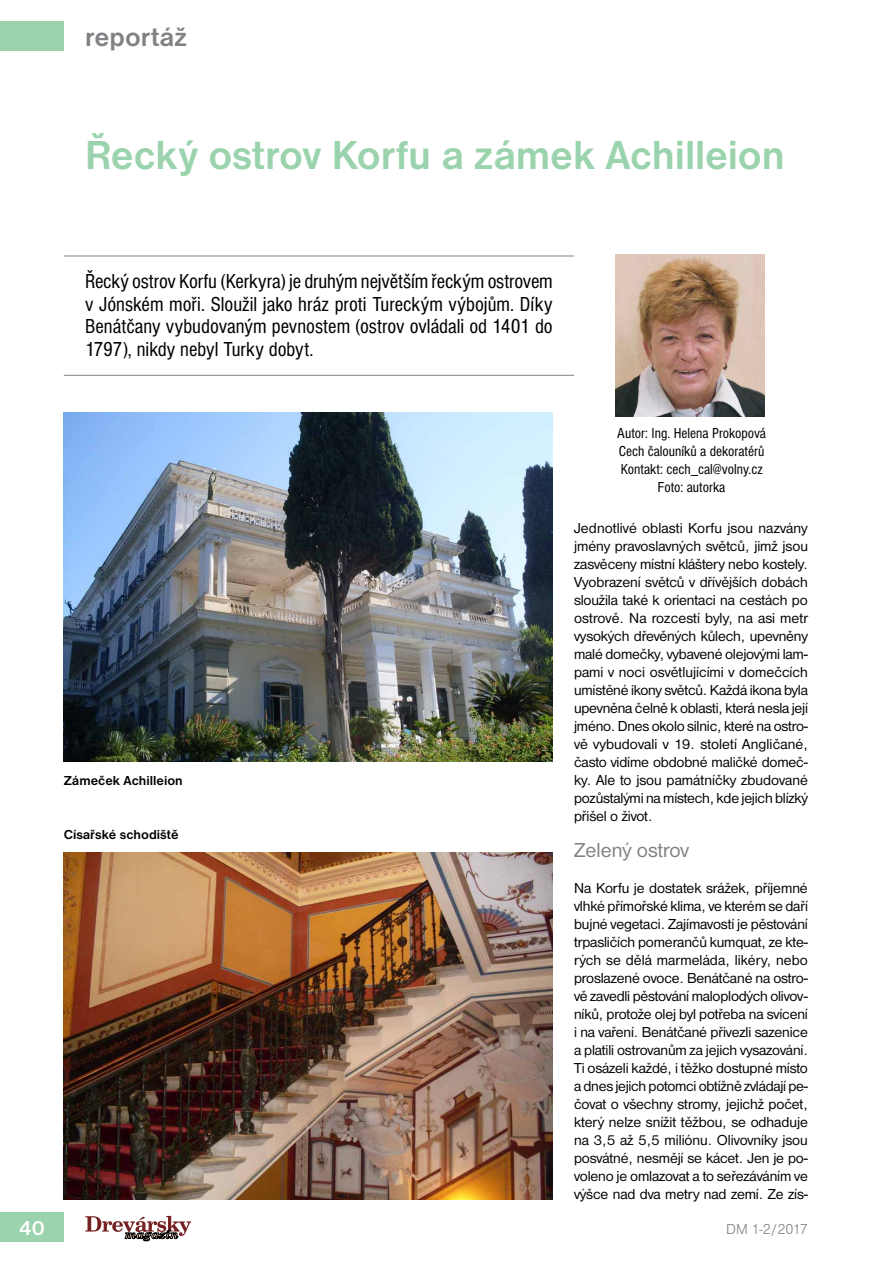
<style>
.page{position:relative;width:893px;height:1263px;background:#fff}
.page>*{position:absolute;margin:0;border:0;box-sizing:border-box;transform-origin:0 0}
.t1{font:700 42px "Nimbus San DEE";letter-spacing:-.005em;color:#9bd3ae}
.t2{font:700 27px "Nimbus San DEE";color:#808285}
.t3{font:condensed 21px/22.5px "Nimbus San DEE";color:#000;text-align:justify}
.t4{font:21px "Nimbus San DEE";color:#808285}
.t5{font:700 21px "Nimbus San DEE";color:#fff}
.t6{font:15px/18px "Nimbus San DEE";letter-spacing:-.01em;color:#000;text-align:justify}
.t7{font:condensed 15px/18px "Nimbus San DEE";color:#000;text-align:center}
.t8{font:15px "Nimbus San DEE Ligh";letter-spacing:-.02em;color:#808285}
.t9{font:700 13.5px "Nimbus San DEE";color:#000}
</style>
<div class="page">
<svg style="left:85px;top:1216px;width:106px;height:25px"></svg>
<div style="left:0;top:1212px;width:64px;height:30px;background:#9bd3ae"></div>
<div style="left:0;top:21px;width:64px;height:30px;background:#9bd3ae"></div>
<hr style="left:64px;top:256px;width:510px;height:1px;background:#808285">
<hr style="left:64px;top:375px;width:510px;height:1px;background:#808285">
<img style="left:616px;top:254px;width:149px;height:163px">
<img style="left:64px;top:412px;width:489px;height:349px">
<img style="left:64px;top:852px;width:489px;height:347px">
<h2 class="t2" style="left:85px;top:22px;width:103px">reportáž</h2>
<h1 class="t1" style="left:85px;top:132px;width:701px">Řecký ostrov Korfu a zámek Achilleion</h1>
<h3 class="t3" style="left:85px;top:271px;width:469px">Řecký ostrov Korfu (Kerkyra) je druhým největším řeckým ostrovem v Jónském moři. Sloužil jako hráz proti Tureckým výbojům. Díky Benátčany vybudovaným pevnostem (ostrov ovládali od 1401 do 1797), nikdy nebyl Turky dobyt.</h3>
<p class="t9" style="left:64px;top:773px;width:121px">Zámeček Achilleion</p>
<p class="t9" style="left:64px;top:827px;width:116px">Císařské schodiště</p>
<p class="t7" style="left:617px;top:424px;width:150px">Autor: Ing. Helena Prokopová<br>Cech čalouníků a dekoratérů<br>Kontakt: cech_cal@volny.cz<br>Foto: autorka</p>
<p class="t6" style="left:574px;top:519px;width:235px">Jednotlivé oblasti Korfu jsou nazvány jmény pravoslavných světců, jimž jsou zasvěceny místní kláštery nebo kostely.<br>Vyobrazení světců v dřívějších dobách sloužila také k orientaci na cestách po ostrově. Na rozcestí byly, na asi metr vysokých dřevěných kůlech, upevněny malé domečky, vybavené olejovými lam&shy;pami v noci osvětlujícími v domečcích umístěné ikony světců. Každá ikona byla upevněna čelně k oblasti, která nesla její jméno. Dnes okolo silnic, které na ostro&shy;vě vybudovali v 19. století Angličané, často vidíme obdobné maličké domeč&shy;ky. Ale to jsou památníčky zbudované pozůstalými na místech, kde jejich blízký přišel o život.</p>
<h3 class="t4" style="left:574px;top:838px;width:116px">Zelený ostrov</h3>
<p class="t6" style="left:574px;top:879px;width:235px">Na Korfu je dostatek srážek, příjemné vlhké přímořské klima, ve kterém se daří bujné vegetaci. Zajímavostí je pěstování trpasličích pomerančů kumquat, ze kte&shy;rých se dělá marmeláda, likéry, nebo proslazené ovoce. Benátčané na ostro&shy;vě zavedli pěstování maloplodých olivov&shy;níků, protože olej byl potřeba na svícení i na vaření. Benátčané přivezli sazenice a platili ostrovanům za jejich vysazování.<br>Ti osázeli každé, i těžko dostupné místo a dnes jejich potomci obtížně zvládají pe&shy;čovat o všechny stromy, jejichž počet, který nelze snížit těžbou, se odhaduje na 3,5 až 5,5 miliónu. Olivovníky jsou posvátné, nesmějí se kácet. Jen je po&shy;voleno je omlazovat a to seřezáváním ve výšce nad dva metry nad zemí. Ze zís-</p>
<h3 class="t5" style="left:19px;top:1216px;width:28px">40</h3>
<p class="t8" style="left:726px;top:1220px;width:83px">DM 1-2/2017</p>
</div>
